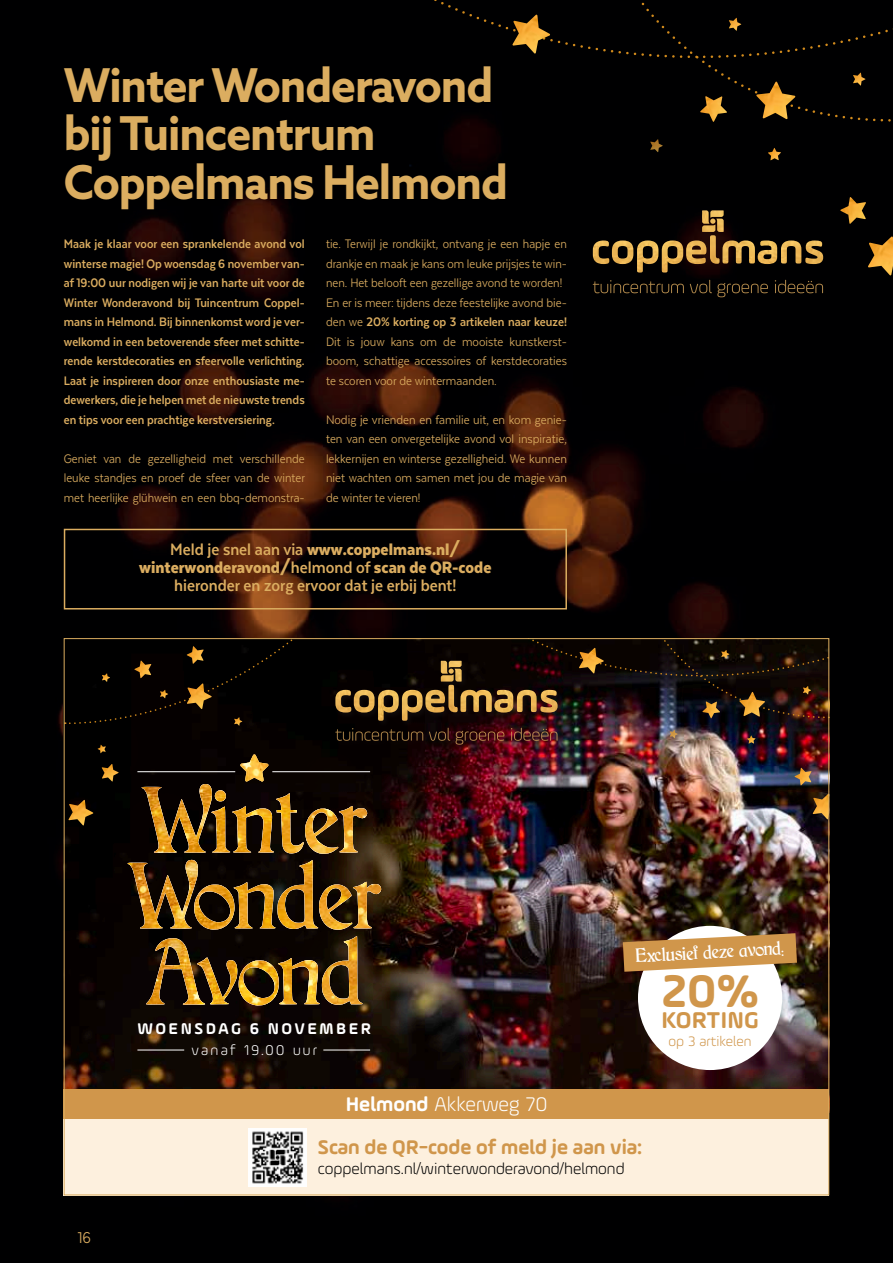
<style>
.page{position:relative;width:893px;height:1263px;background:#fff}
.page>*{position:absolute;margin:0;border:0;box-sizing:border-box;transform-origin:0 0}
.t1{font:700 48.6px "Ample Soft";color:#d0964b}
.t2{font:700 46.65px/48.3px "Azo Sans";letter-spacing:-.025em;color:#dbad60;scale:.95 1}
.t3{font:700 24.3px "Ample Soft";color:#d0964b}
.t4{font:700 21px "Ample Soft";color:#d0964b}
.t5{font:300 21px "Ample Soft";color:#fff}
.t6{font:700 19.05px/18px "Texta Narrow";color:#dbad60;text-align:center}
.t7{font:18px "Texta Narrow";color:#dbad60}
.t8{font:17.25px "JMH Arkham";color:#fff}
.t9{font:300 16.5px "Ample Soft";color:#000}
.t10{font:700 16.5px "Ample Soft";letter-spacing:.15em;color:#fff}
.t11{font:300 15px "Ample Soft";letter-spacing:.15em;color:#fff}
.t12{font:300 14.55px "Ample Soft";color:#d0964b}
.t13{font:14.25px/19.5px "Texta Narrow";color:#dbad60;text-align:justify}
.t14{font:700 14.25px/19.5px "Texta Narrow";color:#dbad60;text-align:justify}
.s1{font-weight:700}
.s2{font-weight:900}
</style>
<div class="page">
<img style="left:0;top:0;width:893px;height:1263px">
<div style="left:64px;top:1119px;width:765px;height:76px;background:#fdf0de"></div>
<img style="left:66px;top:640px;width:761px;height:450px">
<div style="left:334px;top:660px;width:231px;height:92px;background:#231f20;opacity:.35"></div>
<svg style="left:335px;top:728px;width:88px;height:13px"></svg>
<svg style="left:429px;top:728px;width:21px;height:13px"></svg>
<svg style="left:456px;top:731px;width:48px;height:14px"></svg>
<img style="left:378px;top:690px;width:21px;height:31px">
<img style="left:402px;top:690px;width:21px;height:31px">
<img style="left:425px;top:690px;width:20px;height:22px">
<img style="left:460px;top:690px;width:32px;height:22px">
<img style="left:494px;top:690px;width:17px;height:22px">
<svg style="left:441px;top:661px;width:21px;height:20px"></svg>
<img style="left:335px;top:690px;width:16px;height:22px">
<img style="left:354px;top:690px;width:21px;height:22px">
<img style="left:448px;top:685px;width:10px;height:27px">
<hr style="left:137px;top:1050px;width:47px;height:1px;background:#fff">
<hr style="left:323px;top:1050px;width:47px;height:1px;background:#fff">
<hr style="left:137px;top:771px;width:98px;height:1px;background:#fff">
<hr style="left:272px;top:771px;width:98px;height:1px;background:#fff">
<div style="left:64px;top:1090px;width:765px;height:29px;background:#d0964b"></div>
<img style="left:248px;top:1128px;width:58px;height:58px">
<svg style="left:66px;top:640px;width:255px;height:86px"></svg>
<img style="left:102px;top:764px;width:17px;height:17px">
<svg style="left:98px;top:745px;width:8px;height:8px"></svg>
<img style="left:69px;top:800px;width:24px;height:25px">
<img style="left:511px;top:640px;width:316px;height:104px">
<img style="left:795px;top:768px;width:16px;height:17px">
<img style="left:813px;top:794px;width:14px;height:25px">
<img style="left:579px;top:648px;width:25px;height:25px">
<svg style="left:141px;top:754px;width:226px;height:100px"></svg>
<img style="left:141px;top:784px;width:65px;height:69px">
<svg style="left:127px;top:860px;width:254px;height:70px"></svg>
<img style="left:127px;top:860px;width:65px;height:68px">
<img style="left:146px;top:936px;width:217px;height:70px">
<div style="left:638px;top:926px;width:144px;height:144px;background:#fff;border-radius:50%"></div>
<svg style="left:623px;top:933px;width:174px;height:39px"></svg>
<div style="left:411px;top:0;width:219px;height:108px;background:#000001"></div>
<svg style="left:650px;top:139px;width:13px;height:13px"></svg>
<svg style="left:768px;top:148px;width:13px;height:12px"></svg>
<div style="left:630px;top:0;width:263px;height:131px;background:#000001"></div>
<img style="left:840px;top:197px;width:26px;height:27px">
<img style="left:868px;top:236px;width:25px;height:39px">
<img style="left:512px;top:15px;width:38px;height:39px">
<div style="left:64px;top:529px;width:503px;height:80px;border:2px solid #dbad60"></div>
<svg style="left:593px;top:280px;width:91px;height:13px"></svg>
<svg style="left:690px;top:280px;width:78px;height:17px"></svg>
<svg style="left:775px;top:280px;width:48px;height:13px"></svg>
<img style="left:637px;top:240px;width:21px;height:33px">
<img style="left:662px;top:240px;width:21px;height:33px">
<img style="left:686px;top:240px;width:20px;height:24px">
<img style="left:722px;top:240px;width:33px;height:24px">
<img style="left:758px;top:240px;width:19px;height:24px">
<img style="left:781px;top:240px;width:20px;height:24px">
<img style="left:805px;top:240px;width:18px;height:24px">
<img style="left:710px;top:210px;width:14px;height:8px">
<img style="left:702px;top:210px;width:7px;height:9px">
<svg style="left:702px;top:219px;width:22px;height:13px"></svg>
<img style="left:593px;top:240px;width:16px;height:24px">
<img style="left:612px;top:240px;width:21px;height:24px">
<img style="left:710px;top:235px;width:10px;height:29px">
<h2 class="t2" style="left:64px;top:61px;width:469px">Winter Wonderavond bij Tuincentrum<br>Coppelmans Helmond</h2>
<p class="t14" style="left:64px;top:234px;width:242px">Maak je klaar voor een sprankelende avond vol winterse magie! Op woensdag 6 november van&shy;af 19:00 uur nodigen wij je van harte uit voor de Winter Wonderavond bij Tuincentrum Coppel&shy;mans in Helmond. Bij binnenkomst word je ver&shy;welkomd in een betoverende sfeer met schitte&shy;rende kerstdecoraties en sfeervolle verlichting.<br>Laat je inspireren door onze enthousiaste me&shy;dewerkers, die je helpen met de nieuwste trends en tips voor een prachtige kerstversiering.</p>
<p class="t13" style="left:64px;top:448px;width:243px">Geniet van de gezelligheid met verschillende leuke standjes en proef de sfeer van de winter met heerlijke glühwein en een bbq-demonstra-</p>
<p class="t13" style="left:326px;top:234px;width:242px;text-align:left">tie. Terwijl je rondkijkt, ontvang je een hapje en drankje en maak je kans om leuke prijsjes te win&shy;nen. Het belooft een gezellige avond te worden!<br>En er is meer: tijdens deze feestelijke avond bie&shy;den we <span class="s1">20% korting op 3 artikelen naar keuze!<br></span>Dit is jouw kans om de mooiste kunstkerst&shy;boom, schattige accessoires of kerstdecoraties te scoren voor de wintermaanden.</p>
<p class="t13" style="left:326px;top:409px;width:242px">Nodig je vrienden en familie uit, en kom genie&shy;ten van een onvergetelijke avond vol inspiratie, lekkernijen en winterse gezelligheid. We kunnen niet wachten om samen met jou de magie van de winter te vieren!</p>
<h3 class="t6" style="left:139px;top:540px;width:354px">Meld je snel aan via <span class="s2">www.coppelmans.nl/ winterwonderavond/</span>helmond of <span class="s2">scan de QR-code </span>hieronder en zorg ervoor dat je erbij bent!</h3>
<p class="t10" style="left:137px;top:1019px;width:235px">WOENSDAG 6 NOVEMBER</p>
<p class="t11" style="left:191px;top:1041px;width:127px">vanaf 19.00 uur</p>
<h3 class="t5" style="left:346px;top:1092px;width:203px"><span class="s1">Helmond</span> Akkerweg 70</h3>
<p class="t8" style="left:635px;top:943px;width:150px;rotate:-3deg">Exclusief deze avond:</p>
<h1 class="t1" style="left:661px;top:961px;width:100px">20%</h1>
<h3 class="t3" style="left:661px;top:1005px;width:99px">KORTING</h3>
<p class="t12" style="left:669px;top:1033px;width:84px">op 3 artikelen</p>
<p class="t7" style="left:78px;top:1228px;width:15px">16</p>
<h3 class="t4" style="left:318px;top:1134px;width:326px">Scan de QR-code of meld je aan via:</h3>
<p class="t9" style="left:318px;top:1158px;width:308px">coppelmans.nl/winterwonderavond/helmond</p>
</div>
